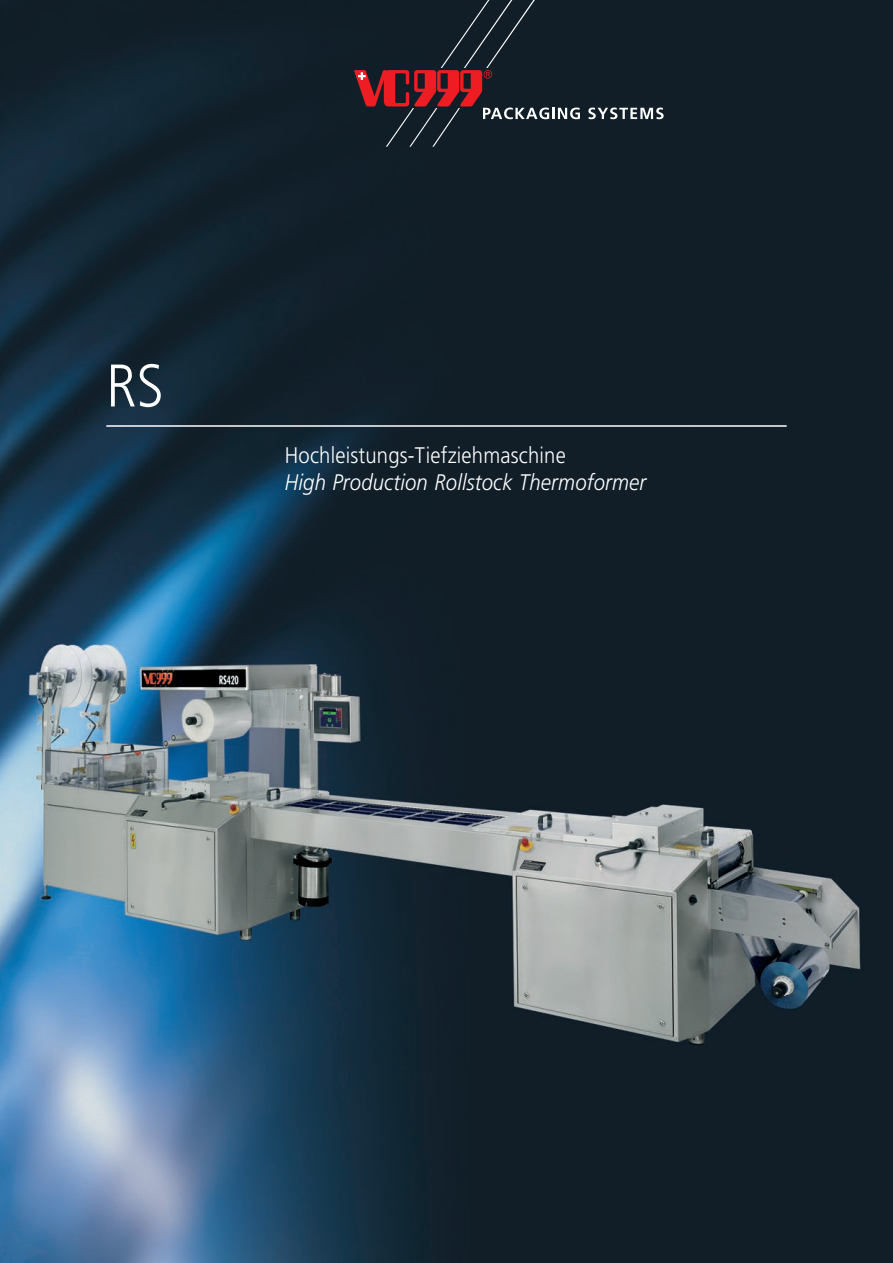
<style>
.page{position:relative;width:893px;height:1263px;background:#fff}
.page>*{position:absolute;margin:0;border:0;box-sizing:border-box;transform-origin:0 0}
.t1{font:300 60px "Frutiger LT Std";color:#fff;scale:.9 1}
.t2{font:italic 300 22.5px "Frutiger LT Std";letter-spacing:.01em;color:#fff;scale:.9 1}
.t3{font:300 22.5px "Frutiger LT Std";letter-spacing:.01em;color:#fff;scale:.9 1}
</style>
<div class="page">
<img style="left:0;top:0;width:893px;height:1263px">
<hr style="left:106px;top:425px;width:681px;height:2px;background:#fff">
<svg style="left:354px;top:0;width:226px;height:147px;background:#2a242d"></svg>
<svg style="left:588px;top:108px;width:76px;height:11px"></svg>
<h1 class="t1" style="left:106px;top:352px;width:65px">RS</h1>
<p class="t3" style="left:285px;top:443px;width:314px">Hochleistungs-Tiefziehmaschine</p>
<p class="t2" style="left:285px;top:470px;width:403px">High Production Rollstock Thermoformer</p>
</div>
